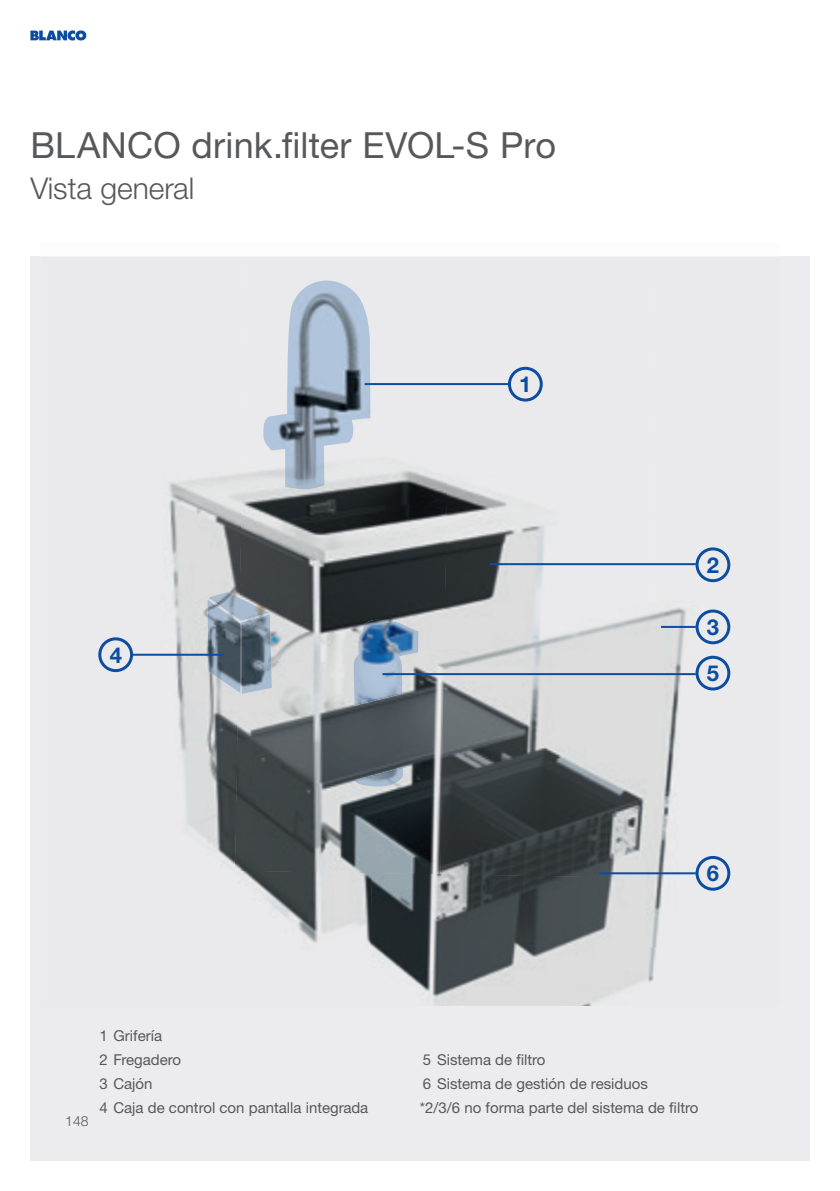
<style>
.page{position:relative;width:840px;height:1191px;background:#fff}
.page>*{position:absolute;margin:0;border:0;box-sizing:border-box;transform-origin:0 0}
.t1{font:36px "Helvetica Neue LTW1 G";letter-spacing:.005em;color:#57585a}
.t2{font:300 30px "Helvetica Neue LTW1 G";color:#57585a}
.t3{font:700 22px/46.2px "Helvetica Neue LTW1 G";color:#0d4da1}
.t4{font:15px/24px "Helvetica Neue LTW1 G";color:#57585a}
.t5{font:300 14px "Helvetica Neue LTW1 G";color:#57585a}
</style>
<div class="page">
<div style="left:30px;top:256px;width:779px;height:904px;background:#ececee"></div>
<img style="left:447px;top:366px;width:96px;height:36px">
<img style="left:652px;top:550px;width:79px;height:33px">
<img style="left:102px;top:474px;width:137px;height:185px">
<img style="left:239px;top:470px;width:204px;height:192px">
<img style="left:443px;top:480px;width:209px;height:186px">
<img style="left:643px;top:600px;width:88px;height:347px">
<img style="left:98px;top:659px;width:137px;height:207px">
<img style="left:235px;top:662px;width:209px;height:211px">
<img style="left:440px;top:666px;width:208px;height:212px">
<img style="left:235px;top:867px;width:137px;height:76px">
<img style="left:369px;top:873px;width:276px;height:132px">
<img style="left:642px;top:947px;width:14px;height:58px">
<img style="left:241px;top:614px;width:31px;height:80px">
<img style="left:207px;top:599px;width:33px;height:94px">
<img style="left:208px;top:592px;width:61px;height:29px">
<img style="left:262px;top:280px;width:108px;height:209px">
<img style="left:353px;top:620px;width:65px;height:85px">
<img style="left:355px;top:767px;width:48px;height:19px">
<div style="left:507px;top:367px;width:35px;height:34px;border:3px solid #0d4da1;border-radius:50%"></div>
<div style="left:695px;top:547px;width:35px;height:35px;border:3px solid #0d4da1;border-radius:50%"></div>
<div style="left:695px;top:609px;width:35px;height:35px;border:3px solid #0d4da1;border-radius:50%"></div>
<div style="left:695px;top:655px;width:35px;height:35px;border:3px solid #0d4da1;border-radius:50%"></div>
<div style="left:695px;top:856px;width:35px;height:34px;border:3px solid #0d4da1;border-radius:50%"></div>
<hr style="left:364px;top:383px;width:145px;height:2px;background:#0d4da1">
<hr style="left:489px;top:563px;width:206px;height:2px;background:#0d4da1">
<hr style="left:382px;top:673px;width:313px;height:2px;background:#0d4da1">
<hr style="left:660px;top:626px;width:35px;height:2px;background:#0d4da1">
<hr style="left:599px;top:872px;width:96px;height:2px;background:#0d4da1">
<hr style="left:132px;top:653px;width:92px;height:2px;background:#0d4da1">
<div style="left:98px;top:637px;width:35px;height:35px;border:3px solid #0d4da1;border-radius:50%"></div>
<svg style="left:30px;top:30px;width:56px;height:11px"></svg>
<h1 class="t1" style="left:30px;top:123px;width:527px">BLANCO drink.filter EVOL-S Pro</h1>
<h2 class="t2" style="left:30px;top:169px;width:165px">Vista general</h2>
<h3 class="t3" style="left:110px;top:631px;width:14px">4</h3>
<h3 class="t3" style="left:519px;top:361px;width:14px">1</h3>
<h3 class="t3" style="left:706px;top:541px;width:14px">2</h3>
<h3 class="t3" style="left:706px;top:603px;width:14px">3<br>5</h3>
<h3 class="t3" style="left:706px;top:850px;width:14px">6</h3>
<p class="t5" style="left:65px;top:1112px;width:25px">148</p>
<p class="t4" style="left:99px;top:1024px;width:270px">1 Grifería<br>2 Fregadero<br>3 Cajón<br>4 Caja de control con pantalla integrada</p>
<p class="t4" style="left:420px;top:1048px;width:280px">5 Sistema de filtro<br>6 Sistema de gestión de residuos<br>*2/3/6 no forma parte del sistema de filtro</p>
</div>
